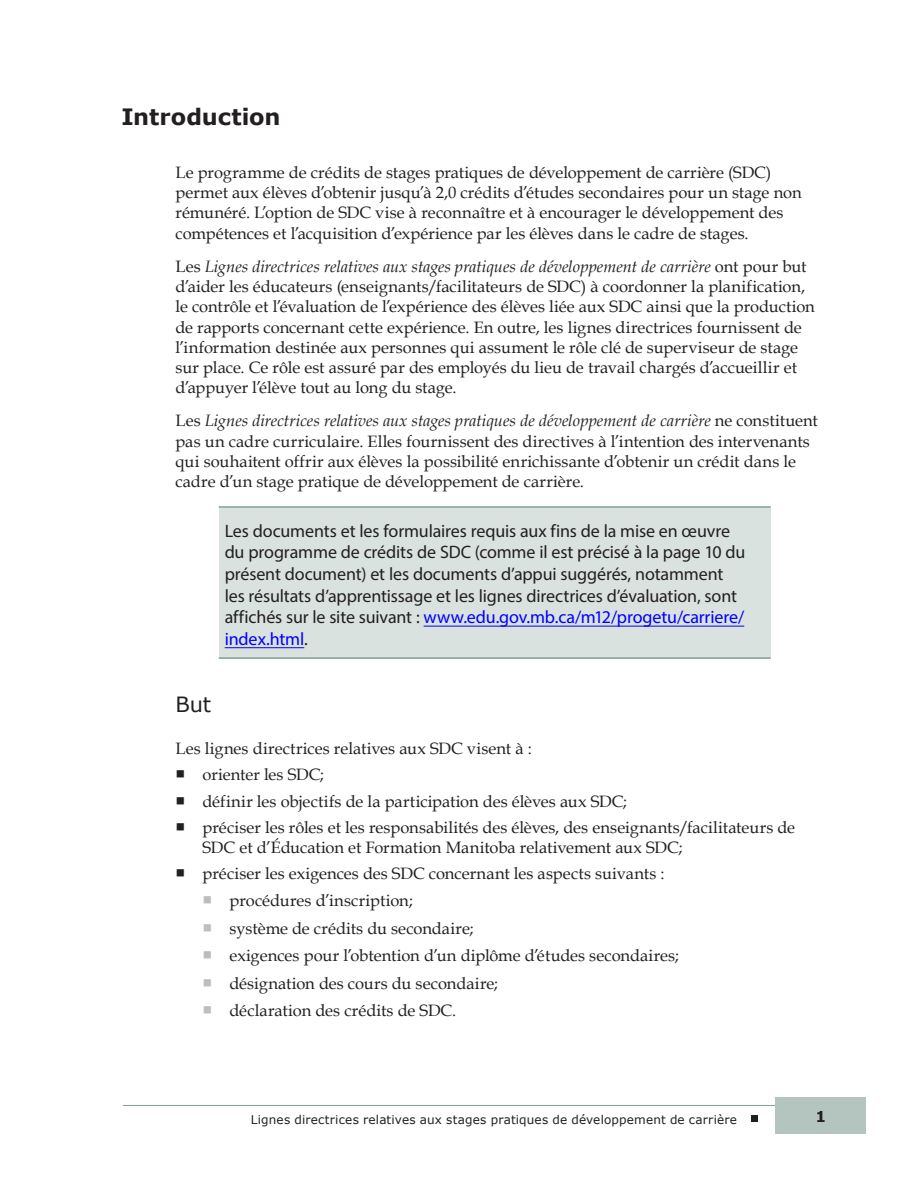
<style>
.page{position:relative;width:918px;height:1188px;background:#fff}
.page>*{position:absolute;margin:0;border:0;box-sizing:border-box;transform-origin:0 0}
.Head_A{font:700 22.5px "Verdana";letter-spacing:-.005em;color:#231f20}
.Head_B{font:21px "Verdana";color:#231f20}
.Quote_Last{font:18px/21.6px "Myriad Pro";letter-spacing:-.01em;color:#231f20}
.Paragraph___12{font:16.5px/20.2px "Book Antiqua";color:#231f20}
.Paragraph___06{font:16.5px "Book Antiqua";letter-spacing:.005em;color:#231f20}
.t1{font:700 15px "Verdana";color:#231f20}
.t2{font:12px "Verdana";letter-spacing:.01em;color:#231f20}
.s1{font-style:italic}
.s2{color:#00f}
.s3{font-family:"Arial Unicode MS"}
.s4{font-family:"Arial Unicode MS";color:#bcbdc0}
</style>
<div class="page">
<hr style="left:123px;top:1105px;width:731px;height:1px;background:#82a097">
<div style="left:775px;top:1097px;width:91px;height:37px;background:#b4c5c0"></div>
<div style="left:751px;top:1115px;width:7px;height:7px;background:#231f20"></div>
<div style="left:219px;top:507px;width:552px;height:151px;background:#dae2df"></div>
<hr style="left:219px;top:506px;width:552px;height:2px;background:#82a097">
<hr style="left:219px;top:657px;width:552px;height:2px;background:#82a097">
<hr style="left:424px;top:626px;width:320px;height:1px;background:#00f">
<hr style="left:225px;top:647px;width:79px;height:1px;background:#00f">
<h1 class="Head_A" style="left:122px;top:101px;width:161px">Introduction</h1>
<p class="Paragraph___12" style="left:176px;top:162px;width:628px">Le programme de crédits de stages pratiques de développement de carrière (SDC) permet aux élèves d’obtenir jusqu’à 2,0 crédits d’études secondaires pour un stage non rémunéré. L’option de SDC vise à reconnaître et à encourager le développement des compétences et l’acquisition d’expérience par les élèves dans le cadre de stages.</p>
<p class="Paragraph___12" style="left:176px;top:256px;width:641px">Les <span class="s1">Lignes directrices relatives aux stages pratiques de développement de carrière</span> ont pour but d’aider les éducateurs (enseignants/facilitateurs de SDC) à coordonner la planification, le contrôle et l’évaluation de l’expérience des élèves liée aux SDC ainsi que la production de rapports concernant cette expérience. En outre, les lignes directrices fournissent de l’information destinée aux personnes qui assument le rôle clé de superviseur de stage sur place. Ce rôle est assuré par des employés du lieu de travail chargés d’accueillir et d’appuyer l’élève tout au long du stage.</p>
<p class="Paragraph___12" style="left:176px;top:410px;width:644px">Les <span class="s1">Lignes directrices relatives aux stages pratiques de développement de carrière</span> ne constituent pas un cadre curriculaire. Elles fournissent des directives à l’intention des intervenants qui souhaitent offrir aux élèves la possibilité enrichissante d’obtenir un crédit dans le cadre d’un stage pratique de développement de carrière.</p>
<p class="Quote_Last" style="left:225px;top:520px;width:522px">Les documents et les formulaires requis aux fins de la mise en œuvre du programme de crédits de SDC (comme il est précisé à la page 10 du présent document) et les documents d’appui suggérés, notamment les résultats d’apprentissage et les lignes directrices d’évaluation, sont affichés sur le site suivant : <span class="s2">www.edu.gov.mb.ca/m12/progetu/carriere/ index.html</span>.</p>
<h2 class="Head_B" style="left:176px;top:690px;width:37px">But</h2>
<p class="Paragraph___06" style="left:176px;top:737px;width:358px">Les lignes directrices relatives aux SDC visent à :</p>
<p class="Paragraph___12" style="left:176px;top:764px;width:150px"><span class="s3">■</span> orienter les SDC;</p>
<p class="Paragraph___12" style="left:176px;top:791px;width:453px"><span class="s3">■</span> définir les objectifs de la participation des élèves aux SDC;</p>
<p class="Paragraph___12" style="left:202px;top:817px;width:594px;line-height:19.8px;text-indent:-27px"><span class="s3">■</span> préciser les rôles et les responsabilités des élèves, des enseignants/facilitateurs de<br>SDC et d’Éducation et Formation Manitoba relativement aux SDC;</p>
<p class="Paragraph___12" style="left:176px;top:863px;width:491px"><span class="s3">■</span> préciser les exigences des SDC concernant les aspects suivants :</p>
<p class="Paragraph___12" style="left:202px;top:890px;width:212px"><span class="s4">■</span> procédures d’inscription;</p>
<p class="Paragraph___12" style="left:202px;top:918px;width:273px"><span class="s4">■</span> système de crédits du secondaire;</p>
<p class="Paragraph___12" style="left:202px;top:945px;width:478px"><span class="s4">■</span> exigences pour l’obtention d’un diplôme d’études secondaires;</p>
<p class="Paragraph___12" style="left:202px;top:973px;width:297px"><span class="s4">■</span> désignation des cours du secondaire;</p>
<p class="Paragraph___12" style="left:202px;top:1000px;width:255px"><span class="s4">■</span> déclaration des crédits de SDC.</p>
<p class="t2" style="left:251px;top:1111px;width:488px">Lignes directrices relatives aux stages pratiques de développement de carrière</p>
<p class="t1" style="left:815px;top:1106px;width:12px">1</p>
</div>
